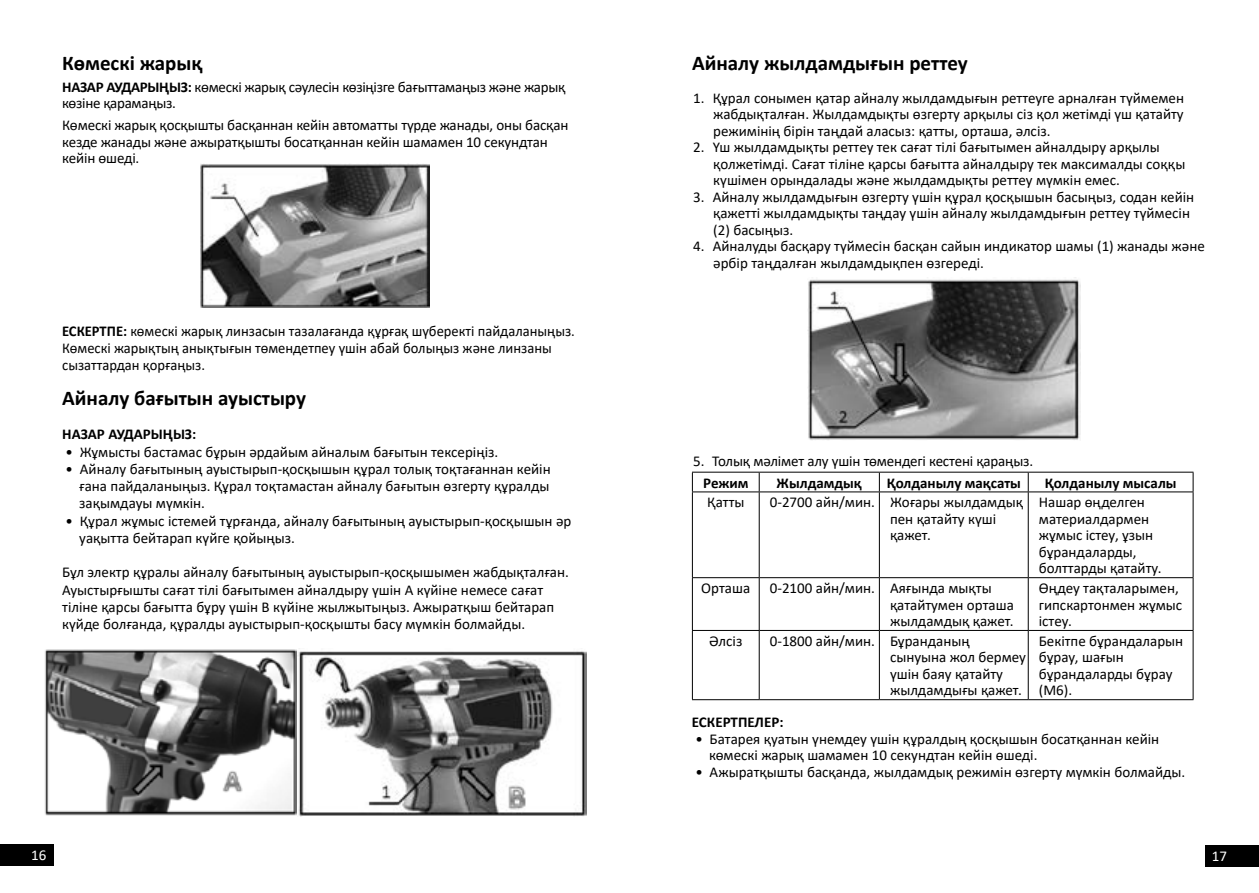
<style>
.page{position:relative;width:1259px;height:893px;background:#fff}
.page>*{position:absolute;margin:0;border:0;box-sizing:border-box;transform-origin:0 0}
.t1{font:700 21px "Calibri";color:#000}
.t2{font:15px/16.5px "Calibri";color:#000}
.t3{font:15px/16.5px "Calibri";letter-spacing:-.02em;color:#000}
.t4{font:700 15px "Calibri";color:#000}
.t5{font:15px "Calibri";color:#fff}
.s1{font-weight:700}
</style>
<div class="page">
<div style="left:0;top:844px;width:54px;height:21px;background:#000"></div>
<div style="left:1205px;top:845px;width:53px;height:21px;background:#000"></div>
<img style="left:200px;top:164px;width:229px;height:144px">
<img style="left:45px;top:648px;width:541px;height:168px">
<hr style="left:692px;top:472px;width:67px;height:1px;background:#000">
<svg style="left:692px;top:473px;width:1px;height:19px"></svg>
<hr style="left:759px;top:472px;width:120px;height:1px;background:#000">
<svg style="left:759px;top:473px;width:1px;height:19px"></svg>
<hr style="left:879px;top:472px;width:149px;height:1px;background:#000">
<svg style="left:879px;top:473px;width:1px;height:19px"></svg>
<hr style="left:1028px;top:472px;width:165px;height:1px;background:#000">
<svg style="left:1028px;top:473px;width:1px;height:19px"></svg>
<svg style="left:1192px;top:473px;width:1px;height:19px"></svg>
<hr style="left:692px;top:492px;width:67px;height:1px;background:#000">
<hr style="left:692px;top:492px;width:1px;height:85px;background:#000">
<hr style="left:759px;top:492px;width:120px;height:1px;background:#000">
<hr style="left:759px;top:492px;width:1px;height:85px;background:#000">
<hr style="left:879px;top:492px;width:149px;height:1px;background:#000">
<hr style="left:879px;top:492px;width:1px;height:85px;background:#000">
<hr style="left:1028px;top:492px;width:165px;height:1px;background:#000">
<hr style="left:1028px;top:492px;width:1px;height:85px;background:#000">
<hr style="left:1192px;top:492px;width:1px;height:85px;background:#000">
<hr style="left:692px;top:577px;width:67px;height:1px;background:#000">
<hr style="left:692px;top:578px;width:1px;height:52px;background:#000">
<hr style="left:759px;top:577px;width:120px;height:1px;background:#000">
<hr style="left:759px;top:578px;width:1px;height:52px;background:#000">
<hr style="left:879px;top:577px;width:149px;height:1px;background:#000">
<hr style="left:879px;top:578px;width:1px;height:52px;background:#000">
<hr style="left:1028px;top:577px;width:165px;height:1px;background:#000">
<hr style="left:1028px;top:578px;width:1px;height:52px;background:#000">
<hr style="left:1192px;top:578px;width:1px;height:52px;background:#000">
<hr style="left:692px;top:630px;width:67px;height:1px;background:#000">
<hr style="left:692px;top:631px;width:1px;height:68px;background:#000">
<hr style="left:759px;top:630px;width:120px;height:1px;background:#000">
<hr style="left:759px;top:631px;width:1px;height:68px;background:#000">
<hr style="left:879px;top:630px;width:149px;height:1px;background:#000">
<hr style="left:879px;top:631px;width:1px;height:68px;background:#000">
<hr style="left:1028px;top:630px;width:165px;height:1px;background:#000">
<hr style="left:1028px;top:631px;width:1px;height:68px;background:#000">
<hr style="left:1192px;top:631px;width:1px;height:68px;background:#000">
<hr style="left:692px;top:699px;width:67px;height:1px;background:#000">
<hr style="left:759px;top:699px;width:120px;height:1px;background:#000">
<hr style="left:879px;top:699px;width:149px;height:1px;background:#000">
<hr style="left:1028px;top:699px;width:165px;height:1px;background:#000">
<img style="left:807px;top:279px;width:273px;height:161px">
<h1 class="t1" style="left:62px;top:48px;width:142px">Көмескі жарық</h1>
<p class="t3" style="left:62px;top:78px;width:505px"><span class="s1">НАЗАР АУДАРЫҢЫЗ:</span> көмескі жарық сәулесін көзіңізге бағыттамаңыз және жарық көзіне қарамаңыз.</p>
<p class="t2" style="left:62px;top:117px;width:508px">Көмескі жарық қосқышты басқаннан кейін автоматты түрде жанады, оны басқан кезде жанады және ажыратқышты босатқаннан кейін шамамен 10 секундтан кейін өшеді.</p>
<p class="t2" style="left:62px;top:322px;width:514px;line-height:17.2px"><span class="s1">ЕСКЕРТПЕ:</span> көмескі жарық линзасын тазалағанда құрғақ шүберекті пайдаланыңыз.<br>Көмескі жарықтың анықтығын төмендетпеу үшін абай болыңыз және линзаны сызаттардан қорғаңыз.</p>
<h1 class="t1" style="left:62px;top:383px;width:245px">Айналу бағытын ауыстыру</h1>
<p class="t4" style="left:62px;top:424px;width:136px">НАЗАР АУДАРЫҢЫЗ:</p>
<p class="t2" style="left:66px;top:443px;width:434px">• Жұмысты бастамас бұрын әрдайым айналым бағытын тексеріңіз.</p>
<p class="t2" style="left:79px;top:460px;width:473px;line-height:17.2px;text-align:justify;text-indent:-14px">• Айналу бағытының ауыстырып-қосқышын құрал толық тоқтағаннан кейін ғана пайдаланыңыз. Құрал тоқтамастан айналу бағытын өзгерту құралды зақымдауы мүмкін.</p>
<p class="t2" style="left:79px;top:512px;width:494px;line-height:17.2px;text-indent:-14px">• Құрал жұмыс істемей тұрғанда, айналу бағытының ауыстырып-қосқышын әр уақытта бейтарап күйге қойыңыз.</p>
<p class="t2" style="left:62px;top:563px;width:508px;line-height:17.2px">Бұл электр құралы айналу бағытының ауыстырып-қосқышымен жабдықталған.<br>Ауыстырғышты сағат тілі бағытымен айналдыру үшін A күйіне немесе сағат тіліне қарсы бағытта бұру үшін B күйіне жылжытыңыз. Ажыратқыш бейтарап күйде болғанда, құралды ауыстырып-қосқышты басу мүмкін болмайды.</p>
<h1 class="t1" style="left:692px;top:48px;width:277px">Айналу жылдамдығын реттеу</h1>
<p class="t2" style="left:713px;top:89px;width:472px;text-align:justify;text-indent:-20px">1. Құрал сонымен қатар айналу жылдамдығын реттеуге арналған түймемен жабдықталған. Жылдамдықты өзгерту арқылы сіз қол жетімді үш қатайту режимінің бірін таңдай аласыз: қатты, орташа, әлсіз.</p>
<p class="t2" style="left:713px;top:139px;width:473px;text-indent:-20px">2. Үш жылдамдықты реттеу тек сағат тілі бағытымен айналдыру арқылы қолжетімді. Сағат тіліне қарсы бағытта айналдыру тек максималды соққы күшімен орындалады және жылдамдықты реттеу мүмкін емес.</p>
<p class="t2" style="left:713px;top:188px;width:482px;text-indent:-20px">3. Айналу жылдамдығын өзгерту үшін құрал қосқышын басыңыз, содан кейін қажетті жылдамдықты таңдау үшін айналу жылдамдығын реттеу түймесін (2) басыңыз.</p>
<p class="t2" style="left:713px;top:238px;width:493px;text-indent:-20px">4. Айналуды басқару түймесін басқан сайын индикатор шамы (1) жанады және әрбір таңдалған жылдамдықпен өзгереді.</p>
<p class="t2" style="left:693px;top:452px;width:341px">5. Толық мәлімет алу үшін төмендегі кестені қараңыз.</p>
<p class="t4" style="left:703px;top:472px;width:47px">Режим</p>
<p class="t4" style="left:776px;top:472px;width:87px">Жылдамдық</p>
<p class="t4" style="left:886px;top:472px;width:136px">Қолданылу мақсаты</p>
<p class="t4" style="left:1044px;top:472px;width:133px">Қолданылу мысалы</p>
<p class="t2" style="left:707px;top:494px;width:39px">Қатты</p>
<p class="t2" style="left:890px;top:494px;width:135px;text-indent:-120px">0-2700 айн/мин. Жоғары жылдамдық пен қатайту күші қажет.</p>
<p class="t2" style="left:1039px;top:494px;width:124px">Нашар өңделген материалдармен жұмыс істеу, ұзын бұрандаларды, болттарды қатайту.</p>
<p class="t2" style="left:701px;top:580px;width:50px">Орташа</p>
<p class="t2" style="left:890px;top:580px;width:125px;text-indent:-120px">0-2100 айн/мин. Аяғында мықты қатайтумен орташа жылдамдық қажет.</p>
<p class="t2" style="left:1039px;top:580px;width:145px">Өңдеу тақталарымен, гипскартонмен жұмыс істеу.</p>
<p class="t2" style="left:709px;top:632px;width:35px">Әлсіз</p>
<p class="t2" style="left:890px;top:632px;width:138px;text-indent:-120px">0-1800 айн/мин. Бұранданың сынуына жол бермеу үшін баяу қатайту жылдамдығы қажет.</p>
<p class="t2" style="left:1039px;top:632px;width:146px">Бекітпе бұрандаларын бұрау, шағын бұрандаларды бұрау (M6).</p>
<p class="t4" style="left:692px;top:711px;width:93px">ЕСКЕРТПЕЛЕР:</p>
<p class="t2" style="left:709px;top:730px;width:452px;text-indent:-14px">• Батарея қуатын үнемдеу үшін құралдың қосқышын босатқаннан кейін көмескі жарық шамамен 10 секундтан кейін өшеді.</p>
<p class="t2" style="left:695px;top:763px;width:491px">• Ажыратқышты басқанда, жылдамдық режимін өзгерту мүмкін болмайды.</p>
<p class="t5" style="left:31px;top:845px;width:17px">16</p>
<p class="t5" style="left:1211px;top:846px;width:17px">17</p>
</div>
